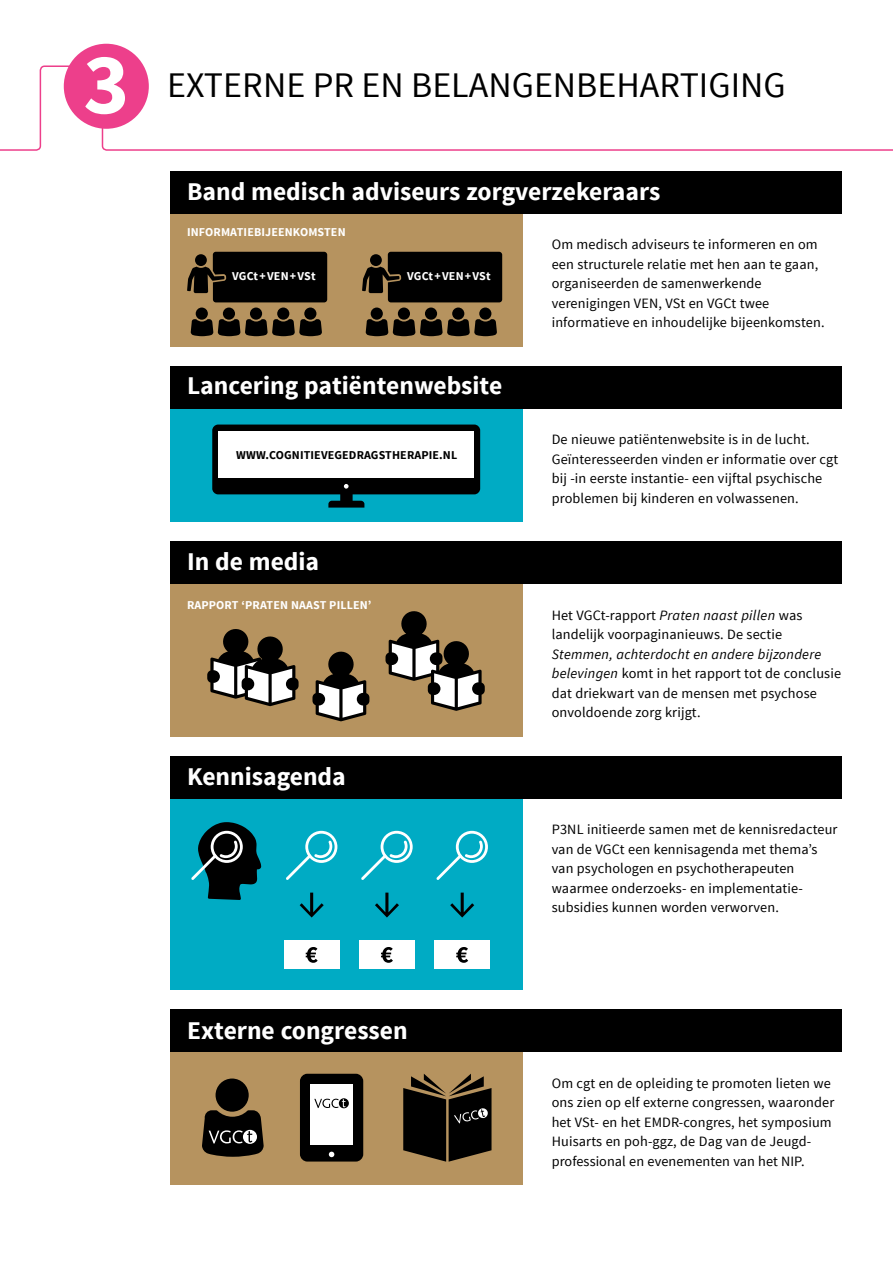
<style>
.page{position:relative;width:893px;height:1263px;background:#fff}
.page>*{position:absolute;margin:0;border:0;box-sizing:border-box;transform-origin:0 0}
.t1{font:700 87px "Source Sans Pro";color:#fff}
.t2{font:36px "Source Sans Pro";color:#000}
.t3{font:700 25.5px "Source Sans Pro";color:#fff}
.t4{font:14.25px/19.5px "Source Sans Pro";letter-spacing:.01em;color:#000}
.t5{font:700 12px "Source Sans Pro";letter-spacing:.01em;color:#fff}
.t6{font:700 12px "Source Sans Pro";letter-spacing:.01em;color:#000}
.s1{font-style:italic}
</style>
<div class="page">
<div style="left:170px;top:211px;width:353px;height:135px;background:#b6935f"></div>
<div style="left:170px;top:581px;width:353px;height:155px;background:#b6935f"></div>
<div style="left:170px;top:1049px;width:353px;height:136px;background:#b6935f"></div>
<div style="left:170px;top:406px;width:353px;height:116px;background:#00abc4"></div>
<div style="left:170px;top:797px;width:353px;height:193px;background:#00abc4"></div>
<svg style="left:104px;top:93px;width:789px;height:58px"></svg>
<svg style="left:0;top:65px;width:104px;height:86px"></svg>
<div style="left:65px;top:45px;width:82px;height:82px;background:#ed3f8b;border-radius:50%"></div>
<div style="left:64px;top:44px;width:85px;height:85px;border:3px solid #ed3f8b;border-radius:50%"></div>
<div style="left:170px;top:171px;width:672px;height:43px;background:#000"></div>
<div style="left:170px;top:366px;width:672px;height:43px;background:#000"></div>
<div style="left:170px;top:542px;width:672px;height:42px;background:#000"></div>
<div style="left:170px;top:756px;width:672px;height:43px;background:#000"></div>
<div style="left:170px;top:1010px;width:672px;height:42px;background:#000"></div>
<svg style="left:212px;top:425px;width:268px;height:83px;background:#8aa4a7"></svg>
<div style="left:196px;top:308px;width:12px;height:12px;background:#000;border-radius:50%"></div>
<div style="left:223px;top:308px;width:12px;height:12px;background:#000;border-radius:50%"></div>
<div style="left:277px;top:308px;width:12px;height:12px;background:#000;border-radius:50%"></div>
<svg style="left:191px;top:319px;width:131px;height:17px"></svg>
<div style="left:250px;top:308px;width:12px;height:12px;background:#000;border-radius:50%"></div>
<div style="left:304px;top:308px;width:12px;height:12px;background:#000;border-radius:50%"></div>
<svg style="left:187px;top:252px;width:140px;height:50px;background:#130f0a"></svg>
<div style="left:371px;top:308px;width:12px;height:12px;background:#000;border-radius:50%"></div>
<div style="left:398px;top:308px;width:12px;height:12px;background:#000;border-radius:50%"></div>
<div style="left:452px;top:308px;width:12px;height:12px;background:#000;border-radius:50%"></div>
<svg style="left:366px;top:319px;width:131px;height:17px"></svg>
<div style="left:425px;top:308px;width:12px;height:12px;background:#000;border-radius:50%"></div>
<div style="left:479px;top:308px;width:12px;height:12px;background:#000;border-radius:50%"></div>
<svg style="left:362px;top:252px;width:140px;height:50px;background:#130f0a"></svg>
<svg style="left:207px;top:629px;width:92px;height:77px"></svg>
<svg style="left:312px;top:651px;width:57px;height:70px"></svg>
<svg style="left:385px;top:611px;width:100px;height:100px"></svg>
<svg style="left:191px;top:822px;width:70px;height:78px"></svg>
<svg style="left:286px;top:831px;width:51px;height:49px"></svg>
<svg style="left:300px;top:893px;width:24px;height:24px"></svg>
<div style="left:284px;top:941px;width:56px;height:28px;background:#fff"></div>
<svg style="left:306px;top:947px;width:12px;height:16px"></svg>
<svg style="left:361px;top:831px;width:52px;height:49px"></svg>
<svg style="left:375px;top:893px;width:24px;height:24px"></svg>
<div style="left:359px;top:941px;width:56px;height:28px;background:#fff"></div>
<svg style="left:381px;top:947px;width:12px;height:16px"></svg>
<svg style="left:436px;top:831px;width:52px;height:49px"></svg>
<svg style="left:450px;top:893px;width:24px;height:24px"></svg>
<div style="left:434px;top:941px;width:56px;height:28px;background:#fff"></div>
<svg style="left:456px;top:947px;width:12px;height:16px"></svg>
<div style="left:216px;top:1078px;width:33px;height:34px;background:#000;border-radius:50%"></div>
<svg style="left:202px;top:1110px;width:62px;height:47px;background:#312b24"></svg>
<svg style="left:300px;top:1074px;width:63px;height:87px;background:#767675"></svg>
<svg style="left:403px;top:1074px;width:88px;height:88px"></svg>
<h1 class="t1" style="left:83px;top:28px;width:47px">3</h1>
<h2 class="t2" style="left:167px;top:63px;width:620px">EXTERNE PR EN BELANGENBEHARTIGING</h2>
<h3 class="t3" style="left:187px;top:175px;width:475px">Band medisch adviseurs zorgverzekeraars</h3>
<p class="t5" style="left:187px;top:224px;width:160px">INFORMATIEBIJEENKOMSTEN</p>
<p class="t5" style="left:232px;top:268px;width:85px">VGCt+VEN+VSt</p>
<p class="t5" style="left:407px;top:268px;width:85px">VGCt+VEN+VSt</p>
<h3 class="t3" style="left:187px;top:369px;width:317px">Lancering patiëntenwebsite</h3>
<p class="t6" style="left:236px;top:447px;width:222px">WWW.COGNITIEVEGEDRAGSTHERAPIE.NL</p>
<h3 class="t3" style="left:187px;top:545px;width:134px">In de media</h3>
<p class="t5" style="left:187px;top:597px;width:186px">RAPPORT ‘PRATEN NAAST PILLEN’</p>
<h3 class="t3" style="left:187px;top:760px;width:160px">Kennisagenda</h3>
<h3 class="t3" style="left:187px;top:1014px;width:222px">Externe congressen</h3>
<p class="t4" style="left:552px;top:235px;width:274px">Om medisch adviseurs te informeren en om een structurele relatie met hen aan te gaan, organiseerden de samenwerkende verenigingen VEN, VSt en VGCt twee informatieve en inhoudelijke bijeenkomsten.</p>
<p class="t4" style="left:552px;top:430px;width:288px">De nieuwe patiëntenwebsite is in de lucht.<br>Geïnteresseerden vinden er informatie over cgt bij -in eerste instantie- een vijftal psychische problemen bij kinderen en volwassenen.</p>
<p class="t4" style="left:552px;top:605px;width:252px">Het VGCt-rapport <span class="s1">Praten naast pillen</span> was landelijk voorpaginanieuws. De sectie</p>
<p class="t4" style="left:552px;top:644px;width:291px"><span class="s1">Stemmen, achterdocht en andere bijzondere belevingen</span> komt in het rapport tot de conclusie dat driekwart van de mensen met psychose onvoldoende zorg krijgt.</p>
<p class="t4" style="left:552px;top:820px;width:287px">P3NL initieerde samen met de kennisredacteur van de VGCt een kennisagenda met thema’s van psychologen en psychotherapeuten waarmee onderzoeks- en implementatie&shy;subsidies kunnen worden verworven.</p>
<p class="t4" style="left:552px;top:1073px;width:284px">Om cgt en de opleiding te promoten lieten we ons zien op elf externe congressen, waaronder het VSt- en het EMDR-congres, het symposium Huisarts en poh-ggz, de Dag van de Jeugd&shy;professional en evenementen van het NIP.</p>
</div>
